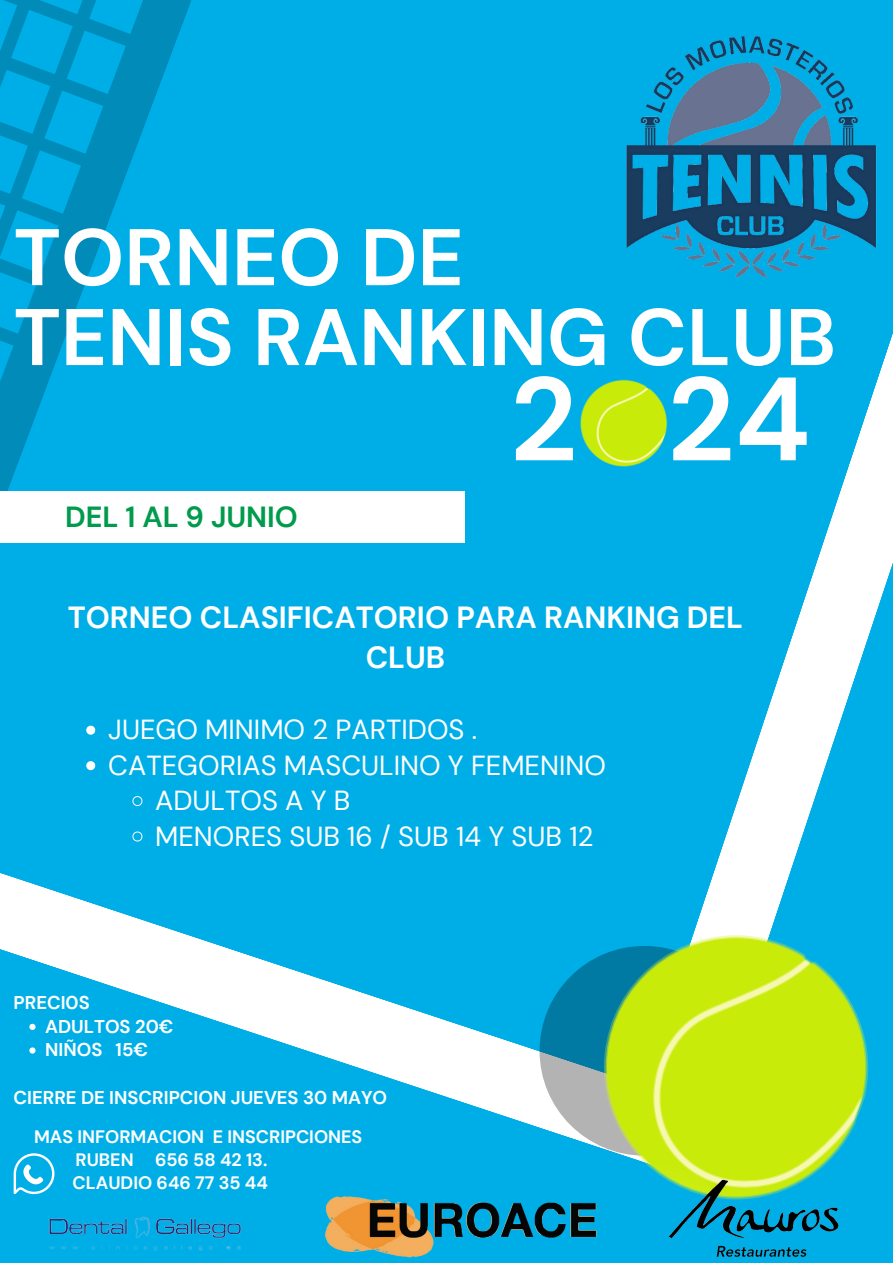
<style>
.page{position:relative;width:893px;height:1263px;background:#00aee7}
.page>*{position:absolute;margin:0;border:0;box-sizing:border-box;transform-origin:0 0}
.t1{font:700 118.2px "DM Sans";color:#fff}
.t2{font:700 80.03px/79.9px "DM Sans";color:#fff}
.t3{font:700 30.53px/39.4px "DM Sans";color:#fff;text-align:center}
.t4{font:700 29.1px "DM Sans";color:#009b4d}
.t5{font:27.53px "DM Sans";color:#fff}
.t6{font:700 18.52px "DM Sans";color:#fff}
.t7{font:700 18px/23.1px "DM Sans";color:#fff}
</style>
<div class="page">
<svg style="left:0;top:0;width:267px;height:492px"></svg>
<div style="left:0;top:492px;width:465px;height:51px;background:#fff"></div>
<svg style="left:0;top:873px;width:604px;height:301px"></svg>
<svg style="left:667px;top:387px;width:226px;height:684px"></svg>
<svg style="left:539px;top:946px;width:210px;height:210px;background:#4c93a9"></svg>
<svg style="left:607px;top:938px;width:258px;height:226px"></svg>
<svg style="left:646px;top:959px;width:216px;height:209px"></svg>
<svg style="left:651px;top:960px;width:210px;height:220px;background:#bee720"></svg>
<svg style="left:580px;top:384px;width:87px;height:83px"></svg>
<svg style="left:14px;top:1153px;width:41px;height:41px"></svg>
<img style="left:604px;top:36px;width:289px;height:351px">
<img style="left:325px;top:1196px;width:272px;height:62px">
<img style="left:26px;top:1185px;width:216px;height:66px">
<img style="left:667px;top:1172px;width:183px;height:85px">
<svg style="left:86px;top:726px;width:9px;height:9px"></svg>
<svg style="left:86px;top:761px;width:9px;height:9px"></svg>
<svg style="left:132px;top:796px;width:11px;height:10px"></svg>
<svg style="left:132px;top:831px;width:11px;height:11px"></svg>
<svg style="left:29px;top:1024px;width:7px;height:6px"></svg>
<svg style="left:29px;top:1047px;width:7px;height:6px"></svg>
<p class="t2" style="left:14px;top:218px;width:824px">TORNEO DE<br>TENIS RANKING CLUB</p>
<p class="t4" style="left:65px;top:498px;width:234px">DEL 1 AL 9 JUNIO</p>
<h1 class="t1" style="left:510px;top:343px;width:69px">2</h1>
<p class="t1" style="left:667px;top:343px;width:145px">24</p>
<p class="t3" style="left:68px;top:598px;width:677px">TORNEO CLASIFICATORIO PARA RANKING DEL<br>CLUB</p>
<p class="t5" style="left:108px;top:712px;width:370px">JUEGO MINIMO 2 PARTIDOS .</p>
<p class="t5" style="left:108px;top:747px;width:499px">CATEGORIAS MASCULINO Y FEMENINO</p>
<h4 class="t5" style="left:155px;top:783px;width:197px">ADULTOS A Y B</h4>
<p class="t5" style="left:155px;top:818px;width:440px">MENORES SUB 16 / SUB 14 Y SUB 12</p>
<p class="t6" style="left:14px;top:991px;width:78px">PRECI0S</p>
<h4 class="t6" style="left:45px;top:1014px;width:130px">ADULTOS 20€</h4>
<p class="t6" style="left:45px;top:1038px;width:104px">NIÑOS 15€</p>
<h4 class="t6" style="left:14px;top:1085px;width:375px">CIERRE DE INSCRIPCION JUEVES 30 MAYO</h4>
<p class="t7" style="left:73px;top:1125px;width:291px;text-indent:-39px">MAS INFORMACION E INSCRIPCIONES<br>RUBEN 656 58 42 13.<br>CLAUDIO 646 77 35 44</p>
</div>
